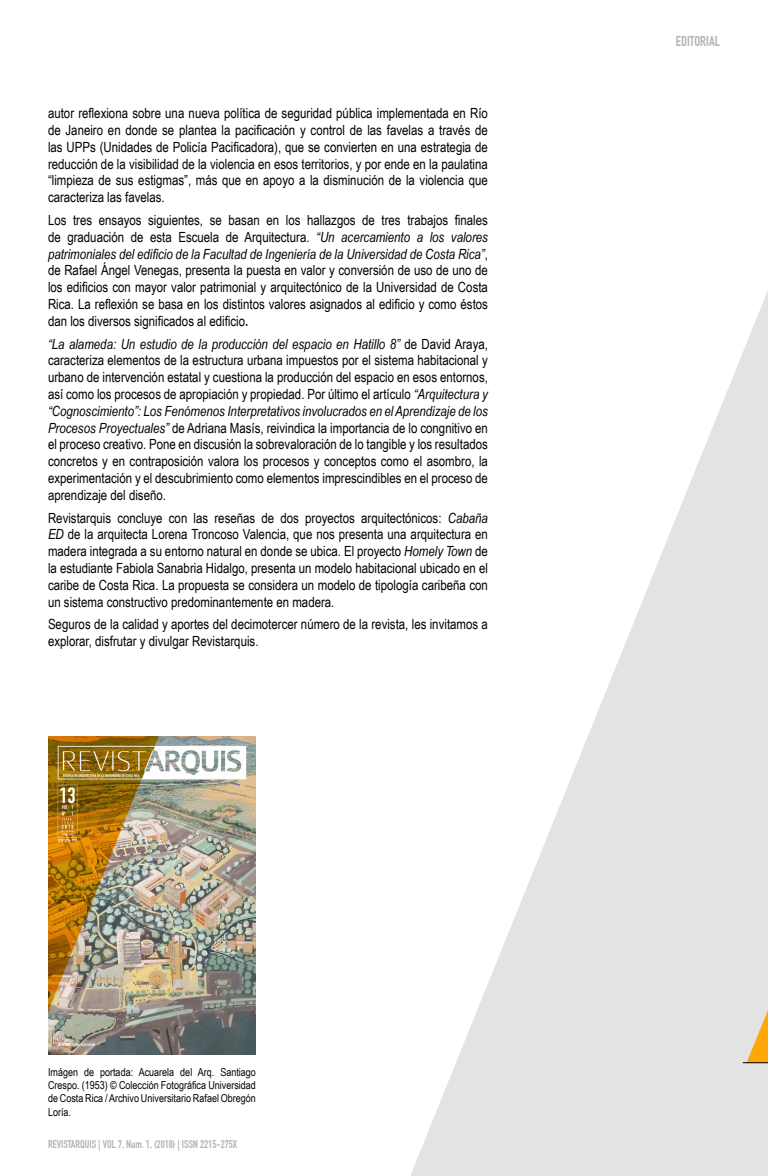
<style>
.page{position:relative;width:768px;height:1176px;background:#fff}
.page>*{position:absolute;margin:0;border:0;box-sizing:border-box;transform-origin:0 0}
.t1{font:14px/16.8px "Arial Narrow";color:#000;text-align:justify}
.t2{font:700 14px "DIN Condensed";color:#b5b3b2}
.t3{font:11px/13.2px "Arial Narrow";color:#000;text-align:justify}
.t4{font:700 11px "DIN Condensed";color:#b5b3b2}
.s1{font-style:italic}
.s2{font-weight:700;color:#222}
</style>
<div class="page">
<svg style="left:410px;top:291px;width:358px;height:885px"></svg>
<svg style="left:743px;top:1010px;width:25px;height:53px"></svg>
<img style="left:48px;top:737px;width:208px;height:318px">
<p class="t1" style="left:48px;top:105px;width:442px">autor reflexiona sobre una nueva política de seguridad pública implementada en Río de Janeiro en donde se plantea la pacificación y control de las favelas a través de las UPPs (Unidades de Policía Pacificadora), que se convierten en una estrategia de reducción de la visibilidad de la violencia en esos territorios, y por ende en la paulatina “limpieza de sus estigmas”, más que en apoyo a la disminución de la violencia que caracteriza las favelas.</p>
<p class="t1" style="left:48px;top:212px;width:441px">Los tres ensayos siguientes, se basan en los hallazgos de tres trabajos finales de graduación de esta Escuela de Arquitectura. <span class="s1">“Un acercamiento a los valores patrimoniales del edificio de la Facultad de Ingeniería de la Universidad de Costa Rica”</span>, de Rafael Ángel Venegas, presenta la puesta en valor y conversión de uso de uno de los edificios con mayor valor patrimonial y arquitectónico de la Universidad de Costa Rica. La reflexión se basa en los distintos valores asignados al edificio y como éstos dan los diversos significados al edificio<span class="s2">.</span></p>
<p class="t1" style="left:48px;top:335px;width:441px"><span class="s1">“La alameda: Un estudio de la producción del espacio en Hatillo 8”</span> de David Araya, caracteriza elementos de la estructura urbana impuestos por el sistema habitacional y urbano de intervención estatal y cuestiona la producción del espacio en esos entornos, así como los procesos de apropiación y propiedad. Por último el artículo <span class="s1">“Arquitectura y “Cognoscimiento”: Los Fenómenos Interpretativos involucrados en el Aprendizaje de los Procesos Proyectuales”</span> de Adriana Masís, reivindica la importancia de lo congnitivo en el proceso creativo. Pone en discusión la sobrevaloración de lo tangible y los resultados concretos y en contraposición valora los procesos y conceptos como el asombro, la experimentación y el descubrimiento como elementos imprescindibles en el proceso de aprendizaje del diseño.</p>
<p class="t1" style="left:48px;top:509px;width:441px">Revistarquis concluye con las reseñas de dos proyectos arquitectónicos: <span class="s1">Cabaña ED</span> de la arquitecta Lorena Troncoso Valencia, que nos presenta una arquitectura en madera integrada a su entorno natural en donde se ubica. El proyecto <span class="s1">Homely Town</span> de la estudiante Fabiola Sanabria Hidalgo, presenta un modelo habitacional ubicado en el caribe de Costa Rica. La propuesta se considera un modelo de tipología caribeña con un sistema constructivo predominantemente en madera.</p>
<p class="t1" style="left:48px;top:616px;width:441px">Seguros de la calidad y aportes del decimotercer número de la revista, les invitamos a explorar, disfrutar y divulgar Revistarquis.</p>
<p class="t3" style="left:48px;top:1065px;width:209px">Imágen de portada: Acuarela del Arq. Santiago Crespo. (1953) © Colección Fotográfica Universidad de Costa Rica / Archivo Universitario Rafael Obregón Loría.</p>
<p class="t4" style="left:48px;top:1140px;width:191px">REVISTARQUIS | VOL 7, Num. 1, (2018) | ISSN 2215-275X</p>
<p class="t2" style="left:676px;top:36px;width:46px">EDITORIAL</p>
</div>
